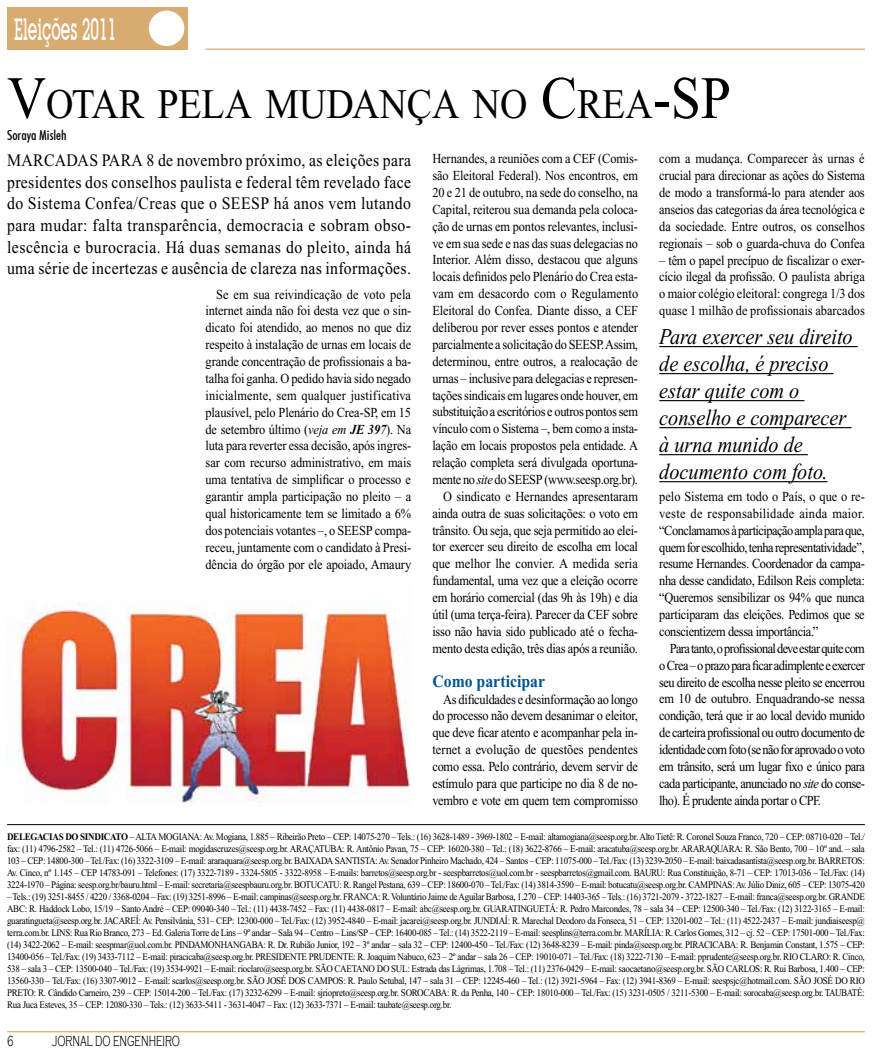
<style>
.page{position:relative;width:872px;height:1053px;background:#fff}
.page>*{position:absolute;margin:0;border:0;box-sizing:border-box;transform-origin:0 0}
.t1{font:42px "Times New Roman";color:#000;scale:.9 1}
.t2{font:500 30px "Lubalin Graph IT Cby BT";color:#fff;scale:.5 1}
.t3{font:italic 22.5px/27px "Times New Roman";color:#000;scale:.9 1}
.t4{font:17.5px/21.6px "Times New Roman";letter-spacing:.02em;color:#000;text-align:justify;scale:.9 1}
.t5{font:700 17.5px "Times New Roman";color:#005496;scale:.9 1}
.t6{font:300 15px "Copperplate Gothic";color:#000;scale:.6 1}
.t7{font:13.75px/16.9px "Times New Roman";letter-spacing:-.02em;color:#000;text-align:justify;scale:.9 1}
.t8{font:500 condensed 13.75px "Futura BT";color:#000}
.t9{font:10px/12px "Times New Roman";letter-spacing:-.03em;color:#000;text-align:justify;scale:.9 1}
.s1{font-size:60px}
.s2{font-style:italic}
.s3{font-weight:700;font-style:italic}
.s4{font-weight:700}
</style>
<div class="page">
<div style="left:7px;top:7px;width:181px;height:43px;background:#d8ab71"></div>
<div style="left:149px;top:11px;width:35px;height:35px;background:#fff;border-radius:50%"></div>
<hr style="left:206px;top:48px;width:659px;height:2px;background:#d8ab71">
<hr style="left:7px;top:1030px;width:858px;height:2px;background:#d8ab71">
<hr style="left:7px;top:824px;width:858px;height:1px;background:#000">
<hr style="left:659px;top:346px;width:198px;height:1px;background:#000">
<hr style="left:659px;top:373px;width:174px;height:1px;background:#000">
<hr style="left:659px;top:400px;width:145px;height:1px;background:#000">
<hr style="left:659px;top:427px;width:192px;height:1px;background:#000">
<hr style="left:659px;top:454px;width:149px;height:1px;background:#000">
<hr style="left:659px;top:481px;width:168px;height:1px;background:#000">
<img style="left:19px;top:603px;width:392px;height:201px">
<h2 class="t2" style="left:14px;top:11px;width:206px">Eleições 2011</h2>
<h1 class="t1" style="left:7px;top:81px;width:769px"><span class="s1">V</span>OTAR PELA MUDANÇA NO <span class="s1">C</span>REA<span class="s1">-SP</span></h1>
<p class="t8" style="left:7px;top:127px;width:61px">Soraya Misleh</p>
<p class="t4" style="left:7px;top:149px;width:29px">Marcadas</p>
<p class="t4" style="left:102px;top:149px;width:13px">para</p>
<p class="t7" style="left:432px;top:150px;width:230px;text-align:right">Hernandes, a reuniões com a CEF (Comis&shy;são Eleitoral Federal). Nos encontros, em 20 e 21 de outubro, na sede do conselho, na Capital, reiterou sua demanda pela coloca&shy;ção de urnas em pontos relevantes, inclusi&shy;ve em sua sede e nas das suas delegacias no Interior. Além disso, destacou que alguns locais definidos pelo Plenário do Crea esta&shy;vam em desacordo com o Regulamento Eleitoral do Confea. Diante disso, a CEF deliberou por rever esses pontos e atender parcialmente a solicitação do SEESP. Assim, determinou, entre outros, a realocação de urnas – inclusive para delegacias e represen&shy;tações sindicais em lugares onde houver, em substituição a escritórios e outros pontos sem vínculo com o Sistema –, bem como a insta&shy;lação em locais propostos pela entidade. A relação completa será divulgada oportuna&shy;mente no <span class="s2">site</span> do SEESP (www.seesp.org.br).<br>O sindicato e Hernandes apresentaram ainda outra de suas solicitações: o voto em trânsito. Ou seja, que seja permitido ao elei&shy;tor exercer seu direito de escolha em local que melhor lhe convier. A medida seria fundamental, uma vez que a eleição ocorre em horário comercial (das 9h às 19h) e dia útil (uma terça-feira). Parecer da CEF sobre isso não havia sido publicado até o fecha&shy;mento desta edição, três dias após a reunião.</p>
<p class="t5" style="left:432px;top:671px;width:127px">Como participar</p>
<p class="t7" style="left:432px;top:690px;width:230px;text-indent:11px">As dificuldades e desinformação ao longo do processo não devem desanimar o eleitor, que deve ficar atento e acompanhar pela in&shy;ternet a evolução de questões pendentes como essa. Pelo contrário, devem servir de estímulo para que participe no dia 8 de no&shy;vembro e vote em quem tem compromisso</p>
<p class="t7" style="left:659px;top:150px;width:230px">com a mudança. Comparecer às urnas é crucial para direcionar as ações do Sistema de modo a transformá-lo para atender aos anseios das categorias da área tecnológica e da sociedade. Entre outros, os conselhos regionais – sob o guarda-chuva do Confea</p>
<p class="t7" style="left:659px;top:251px;width:230px">– têm o papel precípuo de fiscalizar o exer&shy;cício ilegal da profissão. O paulista abriga o maior colégio eleitoral: congrega 1/3 dos quase 1 milhão de profissionais abarcados</p>
<p class="t4" style="left:7px;top:149px;width:450px;text-indent:139px">8 de novembro próximo, as eleições para presidentes dos conselhos paulista e federal têm revelado face do Sistema Confea/Creas que o SEESP há anos vem lutando para mudar: falta transparência, democracia e sobram obso&shy;lescência e burocracia. Há duas semanas do pleito, ainda há uma série de incertezas e ausência de clareza nas informações.</p>
<p class="t7" style="left:206px;top:285px;width:230px;text-indent:11px">Se em sua reivindicação de voto pela internet ainda não foi desta vez que o sin&shy;dicato foi atendido, ao menos no que diz respeito à instalação de urnas em locais de grande concentração de profissionais a ba&shy;talha foi ganha. O pedido havia sido negado inicialmente, sem qualquer justificativa plausível, pelo Plenário do Crea-SP, em 15 de setembro último (<span class="s2">veja em</span> <span class="s3">JE 397</span>). Na luta para reverter essa decisão, após ingres&shy;sar com recurso administrativo, em mais uma tentativa de simplificar o processo e garantir ampla participação no pleito – a qual historicamente tem se limitado a 6% dos potenciais votantes –, o SEESP compa&shy;receu, juntamente com o candidato à Presi&shy;dência do órgão por ele apoiado, Amaury</p>
<h3 class="t3" style="left:659px;top:323px;width:216px">Para exercer seu direito de escolha, é preciso estar quite com o conselho e comparecer à urna munido de documento com foto.</h3>
<p class="t7" style="left:659px;top:488px;width:230px">pelo Sistema em todo o País, o que o re&shy;veste de responsabilidade ainda maior. “Conclamamos à participação ampla para que, quem for escolhido, tenha representatividade”, resume Hernandes. Coordenador da campa&shy;nha desse candidato, Edilson Reis completa: “Queremos sensibilizar os 94% que nunca participaram das eleições. Pedimos que se conscientizem dessa importância.”</p>
<p class="t7" style="left:659px;top:639px;width:230px;text-indent:11px">Para tanto, o profissional deve estar quite com o Crea – o prazo para ficar adimplente e exercer seu direito de escolha nesse pleito se encerrou em 10 de outubro. Enquadrando-se nessa condição, terá que ir ao local devido munido de carteira profissional ou outro documento de identidade com foto (se não for aprovado o voto em trânsito, será um lugar fixo e único para cada participante, anunciado no <span class="s2">site</span> do conse&shy;lho). É prudente ainda portar o CPF.</p>
<p class="t9" style="left:7px;top:830px;width:954px"><span class="s4">DELEGACIAS DO SINDICATO</span> – ALTA MOGIANA: Av. Mogiana, 1.885 – Ribeirão Preto – CEP: 14075-270 – Tels.: (16) 3628-1489 - 3969-1802 – E-mail: altamogiana@seesp.org.br. Alto Tietê: R. Coronel Souza Franco, 720 – CEP: 08710-020 – Tel./ fax: (11) 4796-2582 – Tel.: (11) 4726-5066 – E-mail: mogidascruzes@seesp.org.br. ARAÇATUBA: R. Antônio Pavan, 75 – CEP: 16020-380 – Tel.: (18) 3622-8766 – E-mail: aracatuba@seesp.org.br. ARARAQUARA: R. São Bento, 700 – 10º and. – sala 103 – CEP: 14800-300 – Tel./Fax: (16) 3322-3109 – E-mail: araraquara@seesp.org.br. BAIXADA SANTISTA: Av. Senador Pinheiro Machado, 424 – Santos – CEP: 11075-000 – Tel./Fax: (13) 3239-2050 – E-mail: baixadasantista@seesp.org.br. BARRETOS:<br>Av. Cinco, nº 1.145 – CEP 14783-091 – Telefones: (17) 3322-7189 - 3324-5805 - 3322-8958 – E-mails: barretos@seesp.org.br - seespbarretos@uol.com.br - seespbarretos@gmail.com. BAURU: Rua Constituição, 8-71 – CEP: 17013-036 – Tel./Fax: (14)<br>3224-1970 – Página: seesp.org.br/bauru.html – E-mail: secretaria@seespbauru.org.br. BOTUCATU: R. Rangel Pestana, 639 – CEP: 18600-070 – Tel./Fax: (14) 3814-3590 – E-mail: botucatu@seesp.org.br. CAMPINAS: Av. Júlio Diniz, 605 – CEP: 13075-420</p>
<p class="t9" style="left:7px;top:890px;width:954px">– Tels.: (19) 3251-8455 / 4220 / 3368-0204 – Fax: (19) 3251-8996 – E-mail: campinas@seesp.org.br. FRANCA: R. Voluntário Jaime de Aguilar Barbosa, 1.270 – CEP: 14403-365 – Tels.: (16) 3721-2079 - 3722-1827 – E-mail: franca@seesp.org.br. GRANDE ABC: R. Haddock Lobo, 15/19 – Santo André – CEP: 09040-340 – Tel.: (11) 4438-7452 – Fax: (11) 4438-0817 – E-mail: abc@seesp.org.br. GUARATINGUETÁ: R. Pedro Marcondes, 78 – sala 34 – CEP: 12500-340 – Tel./Fax: (12) 3122-3165 – E-mail: guaratingueta@seesp.org.br. JACAREÍ: Av. Pensilvânia, 531– CEP: 12300-000 – Tel./Fax: (12) 3952-4840 – E-mail: jacarei@seesp.org.br. JUNDIAÍ: R. Marechal Deodoro da Fonseca, 51 – CEP: 13201-002 – Tel.: (11) 4522-2437 – E-mail: jundiaiseesp@ terra.com.br. LINS: Rua Rio Branco, 273 – Ed. Galeria Torre de Lins – 9º andar – Sala 94 – Centro – Lins/SP – CEP: 16400-085 – Tel.: (14) 3522-2119 – E-mail: seesplins@terra.com.br. MARÍLIA: R. Carlos Gomes, 312 – cj. 52 – CEP: 17501-000 – Tel./Fax: (14) 3422-2062 – E-mail: seespmar@uol.com.br. PINDAMONHANGABA: R. Dr. Rubião Junior, 192 – 3º andar – sala 32 – CEP: 12400-450 – Tel./Fax: (12) 3648-8239 – E-mail: pinda@seesp.org.br. PIRACICABA: R. Benjamin Constant, 1.575 – CEP:<br>13400-056 – Tel./Fax: (19) 3433-7112 – E-mail: piracicaba@seesp.org.br. PRESIDENTE PRUDENTE: R. Joaquim Nabuco, 623 – 2º andar – sala 26 – CEP: 19010-071 – Tel./Fax: (18) 3222-7130 – E-mail: pprudente@seesp.org.br. RIO CLARO: R. Cinco, 538 – sala 3 – CEP: 13500-040 – Tel./Fax: (19) 3534-9921 – E-mail: rioclaro@seesp.org.br. são caetano do sul : Estrada das Lágrimas, 1.708 – Tel.: (11) 2376-0429 – E-mail: saocaetano@seesp.org.br. SÃO CARLOS: R. Rui Barbosa, 1.400 – CEP:<br>13560-330 – Tel./Fax: (16) 3307-9012 – E-mail: scarlos@seesp.org.br. SÃO JOSÉ DOS CAMPOS: R. Paulo Setubal, 147 – sala 31 – CEP: 12245-460 – Tel.: (12) 3921-5964 – Fax: (12) 3941-8369 – E-mail: seespsjc@hotmail.com. SÃO JOSÉ DO RIO PRETO: R. Cândido Carneiro, 239 – CEP: 15014-200 – Tel./Fax: (17) 3232-6299 – E-mail: sjriopreto@seesp.org.br. SOROCABA: R. da Penha, 140 – CEP: 18010-000 – Tel./Fax: (15) 3231-0505 / 3211-5300 – E-mail: sorocaba@seesp.org.br. TAUBATÉ:<br>Rua Juca Esteves, 35 – CEP: 12080-330 – Tels.: (12) 3633-5411 - 3631-4047 – Fax: (12) 3633-7371 – E-mail: taubate@seesp.org.br.</p>
<p class="t6" style="left:7px;top:1032px;width:12px">6</p>
<p class="t6" style="left:52px;top:1032px;width:22px">JORNAL</p>
<p class="t6" style="left:95px;top:1032px;width:42px">DO ENGENHEIRO</p>
</div>
